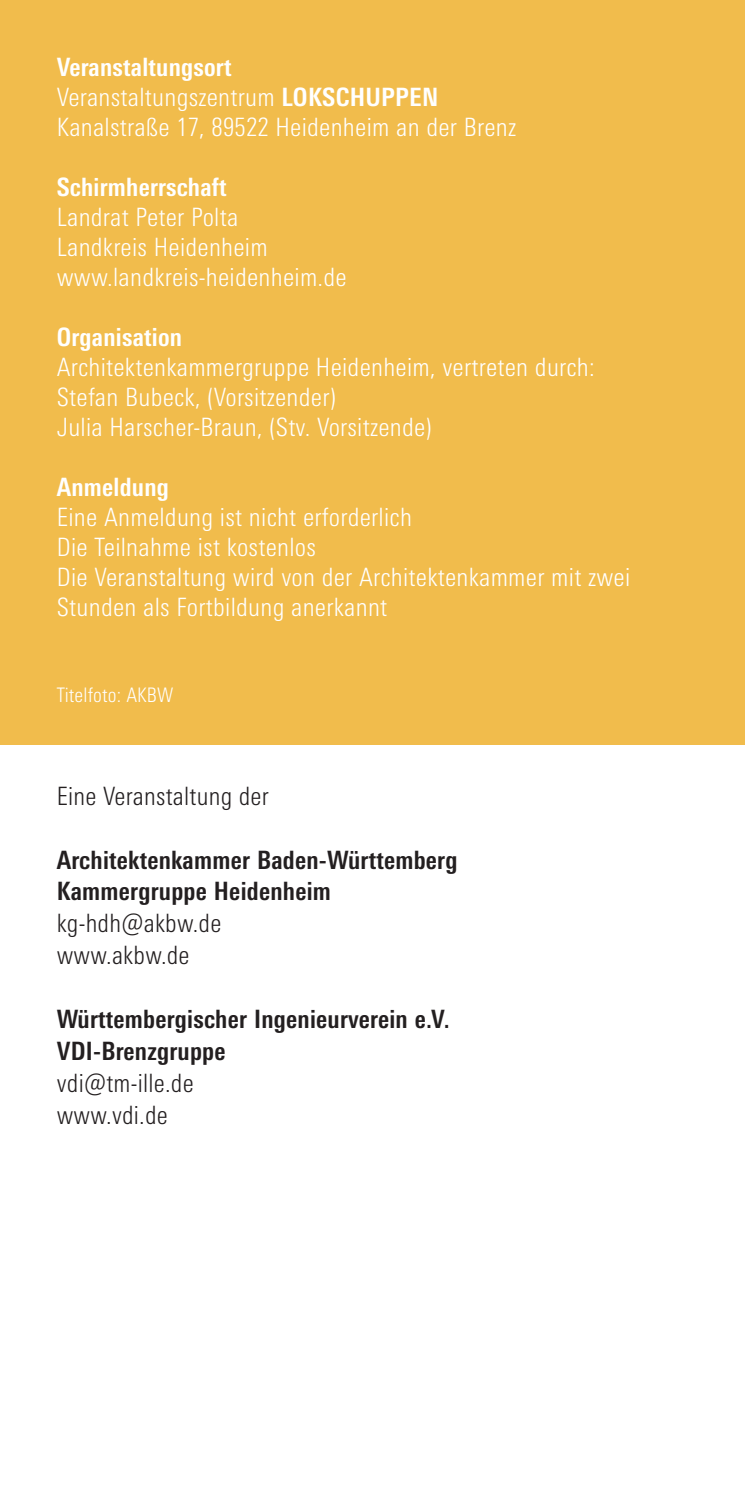
<style>
.page{position:relative;width:745px;height:1489px;background:#fff}
.page>*{position:absolute;margin:0;border:0;box-sizing:border-box;transform-origin:0 0}
.t1{font:300 condensed 25.25px/30px "Univers Next Pro";letter-spacing:.01em;color:#fff}
.t2{font:700 condensed 25.25px/32px "Univers Next Pro";letter-spacing:.01em;color:#231f20}
.t3{font:300 condensed 25.25px/32px "Univers Next Pro";letter-spacing:.01em;color:#231f20}
.t4{font:700 condensed 25.25px "Univers Next Pro";letter-spacing:.01em;color:#fff}
.t5{font:300 condensed 20px "Univers Next Pro";letter-spacing:.01em;color:#fff}
.s1{font-weight:700}
</style>
<div class="page">
<div style="left:0;top:0;width:744px;height:744px;background:#f1bc4c"></div>
<p class="t1" style="left:57px;top:54px;width:461px"><span class="s1">Veranstaltungsort<br></span>Veranstaltungszentrum <span class="s1">LOKSCHUPPEN<br></span>Kanalstraße 17, 89522 Heidenheim an der Brenz</p>
<p class="t4" style="left:57px;top:177px;width:171px">Schirmherrschaft</p>
<p class="t1" style="left:57px;top:204px;width:291px">Landrat Peter Polta<br>Landkreis Heidenheim www.landkreis-heidenheim.de</p>
<p class="t4" style="left:57px;top:327px;width:127px">Organisation</p>
<p class="t1" style="left:57px;top:354px;width:539px">Architektenkammergruppe Heidenheim, vertreten durch:<br>Stefan Bubeck, (Vorsitzender)<br>Julia Harscher-Braun, (Stv. Vorsitzende)</p>
<p class="t4" style="left:57px;top:477px;width:114px">Anmeldung</p>
<p class="t1" style="left:57px;top:504px;width:574px">Eine Anmeldung ist nicht erforderlich<br>Die Teilnahme ist kostenlos<br>Die Veranstaltung wird von der Architektenkammer mit zwei Stunden als Fortbildung anerkannt</p>
<p class="t5" style="left:57px;top:686px;width:118px">Titelfoto: AKBW</p>
<p class="t3" style="left:57px;top:782px;width:213px">Eine Veranstaltung der</p>
<p class="t2" style="left:57px;top:845px;width:402px">Architektenkammer Baden-Württemberg<br>Kammergruppe Heidenheim</p>
<p class="t3" style="left:57px;top:909px;width:166px">kg-hdh@akbw.de www.akbw.de</p>
<p class="t2" style="left:57px;top:1005px;width:394px">Württembergischer Ingenieurverein e.V.<br>VDI-Brenzgruppe</p>
<p class="t3" style="left:57px;top:1069px;width:138px">vdi@tm-ille.de www.vdi.de</p>
</div>
